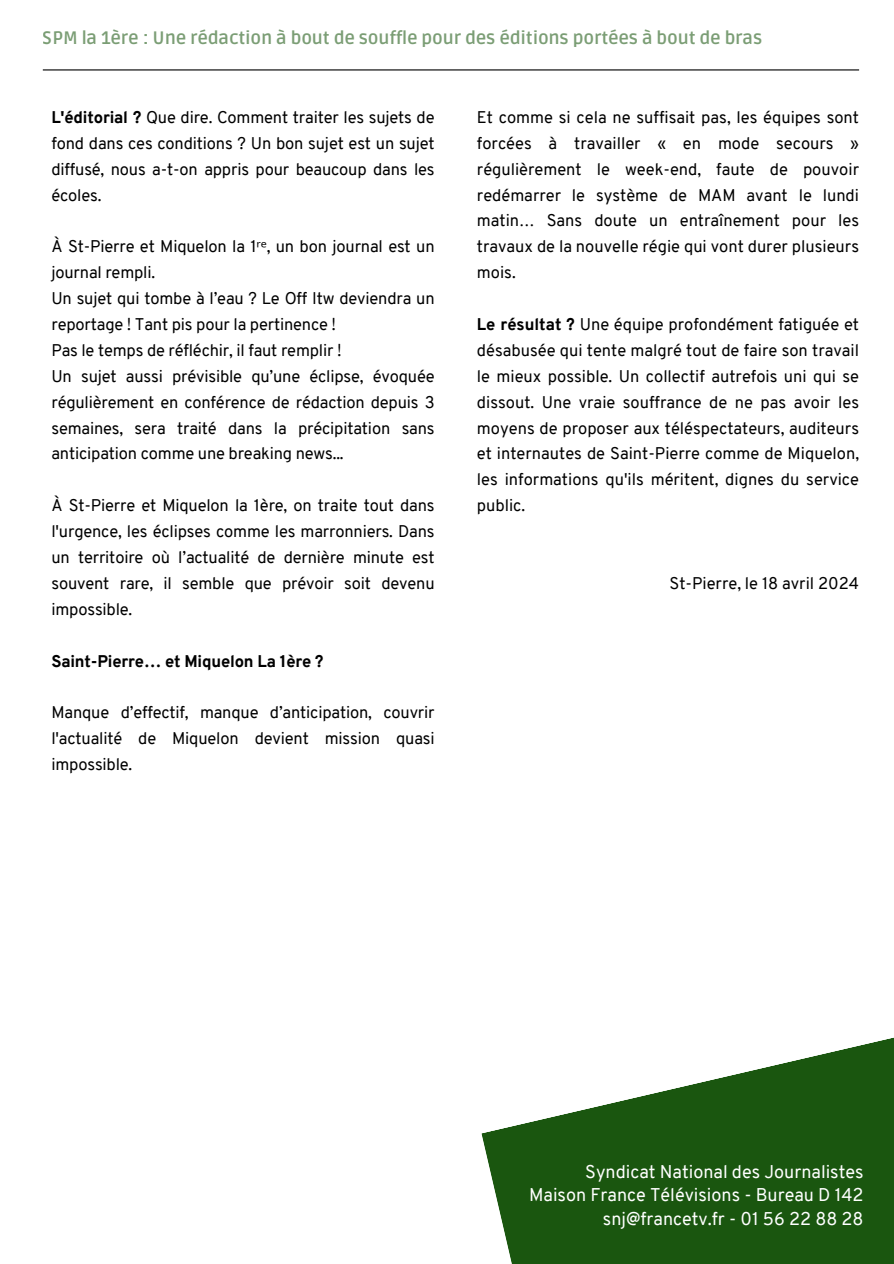
<style>
.page{position:relative;width:894px;height:1264px;background:#fff}
.page>*{position:absolute;margin:0;border:0;box-sizing:border-box;transform-origin:0 0}
.t1{font:18px/23.7px "Overpass";color:#fff;text-align:right}
.t2{font:700 18px "Ruda";letter-spacing:-.01em;color:#1a560f}
.t3{font:16.5px/25.8px "Overpass";letter-spacing:-.01em;color:#000;text-align:justify}
.t4{font:800 16.5px "Overpass";letter-spacing:-.01em;color:#000}
.s1{font-weight:800}
.s2{font-family:"Noto Sans"}
</style>
<div class="page">
<hr style="left:43px;top:69px;width:815px;height:1px;background:#000">
<svg style="left:481px;top:1038px;width:412px;height:225px;fill:#1a560f"></svg>
<p class="t2" style="left:43px;top:28px;width:720px">SPM la 1ère : Une rédaction à bout de souffle pour des éditions portées à bout de bras</p>
<p class="t3" style="left:51px;top:106px;width:384px"><span class="s1">L'éditorial ?</span> Que dire. Comment traiter les sujets de fond dans ces conditions ? Un bon sujet est un sujet diffusé, nous a-t-on appris pour beaucoup dans les écoles.</p>
<p class="t3" style="left:51px;top:235px;width:384px;text-align:left">À St-Pierre et Miquelon la 1<span class="s2">ʳᵉ</span>, un bon journal est un journal rempli.<br>Un sujet qui tombe à l’eau ? Le Off Itw deviendra un reportage ! Tant pis pour la pertinence !<br>Pas le temps de réfléchir, il faut remplir !<br>Un sujet aussi prévisible qu’une éclipse, évoquée régulièrement en conférence de rédaction depuis 3 semaines, sera traité dans la précipitation sans anticipation comme une breaking news...</p>
<p class="t3" style="left:51px;top:494px;width:384px">À St-Pierre et Miquelon la 1ère, on traite tout dans l'urgence, les éclipses comme les marronniers. Dans un territoire où l’actualité de dernière minute est souvent rare, il semble que prévoir soit devenu impossible.</p>
<p class="t4" style="left:51px;top:654px;width:273px">Saint-Pierre… et Miquelon La 1ère ?</p>
<p class="t3" style="left:51px;top:701px;width:384px">Manque d’effectif, manque d’anticipation, couvrir l'actualité de Miquelon devient mission quasi impossible.</p>
<p class="t3" style="left:477px;top:106px;width:383px">Et comme si cela ne suffisait pas, les équipes sont forcées à travailler « en mode secours » régulièrement le week-end, faute de pouvoir redémarrer le système de MAM avant le lundi matin… Sans doute un entraînement pour les travaux de la nouvelle régie qui vont durer plusieurs mois.</p>
<p class="t3" style="left:477px;top:313px;width:383px"><span class="s1">Le résultat ?</span> Une équipe profondément fatiguée et désabusée qui tente malgré tout de faire son travail le mieux possible. Un collectif autrefois uni qui se dissout. Une vraie souffrance de ne pas avoir les moyens de proposer aux téléspectateurs, auditeurs et internautes de Saint-Pierre comme de Miquelon, les informations qu'ils méritent, dignes du service public.</p>
<p class="t3" style="left:669px;top:572px;width:191px">St-Pierre, le 18 avril 2024</p>
<p class="t1" style="left:529px;top:1161px;width:336px">Syndicat National des Journalistes<br>Maison France Télévisions - Bureau D 142 snj@francetv.fr - 01 56 22 88 28</p>
</div>
